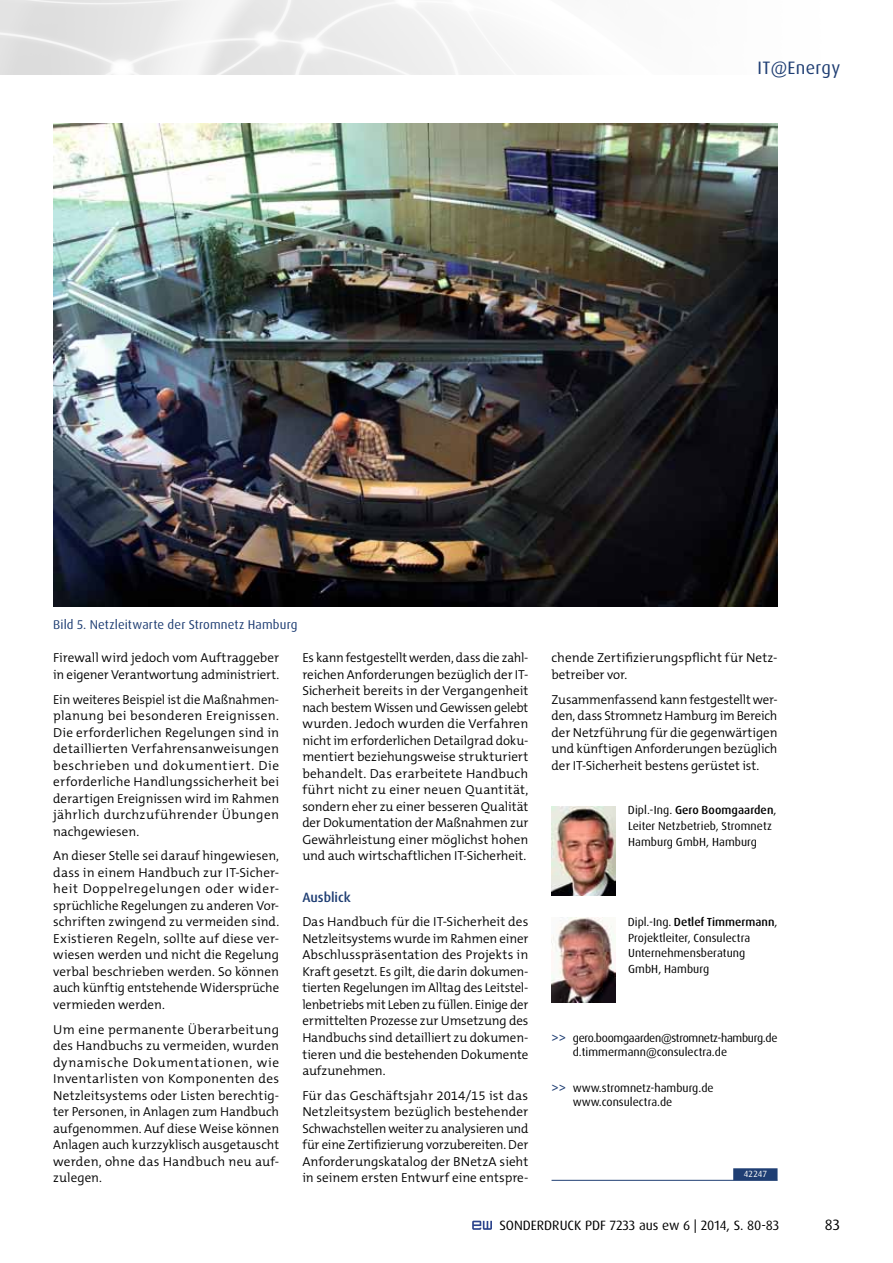
<style>
.page{position:relative;width:893px;height:1263px;background:#fff}
.page>*{position:absolute;margin:0;border:0;box-sizing:border-box;transform-origin:0 0}
.t1{font:18px "Dax OT";letter-spacing:.02em;color:#1f3e73}
.t2{font:15px "Dax OT";color:#000}
.t3{font:13.5px "Dax OT";color:#000}
.t4{font:500 13.5px "Dax OT";color:#1f3e73}
.t5{font:300 13.05px/16.5px "The Mix B4";letter-spacing:-.005em;color:#000;text-align:justify}
.t6{font:12.75px "Dax OT";letter-spacing:.015em;color:#1f3e73}
.t7{font:11.7px/15.8px "Dax OT";color:#000}
.t8{font:11.7px/14.1px "Dax OT";letter-spacing:-.025em;color:#000}
.t9{font:9px "Dax OT";letter-spacing:.03em;color:#fff}
.s1{font-weight:500}
.s2{font-size:15.75px;color:#1f3e73}
</style>
<div class="page">
<svg style="left:472px;top:1221px;width:20px;height:9px"></svg>
<div style="left:733px;top:1168px;width:44px;height:12px;background:#1f3e73"></div>
<hr style="left:551px;top:1180px;width:226px;height:1px;background:#1f3e73">
<img style="left:551px;top:806px;width:64px;height:90px">
<img style="left:551px;top:917px;width:64px;height:85px">
<img style="left:53px;top:123px;width:724px;height:483px">
<h1 class="t1" style="left:757px;top:57px;width:84px">IT@Energy</h1>
<p class="t6" style="left:53px;top:616px;width:246px">Bild 5. Netzleitwarte der Stromnetz Hamburg</p>
<p class="t5" style="left:53px;top:650px;width:228px">Firewall wird jedoch vom Auftraggeber in eigener Verantwortung administriert.</p>
<p class="t5" style="left:53px;top:691px;width:228px">Ein weiteres Beispiel ist die Maßnahmen&shy;planung bei besonderen Ereignissen.<br>Die erforderlichen Regelungen sind in detaillierten Verfahrensanweisungen beschrieben und dokumentiert. Die erforderliche Handlungssicherheit bei derartigen Ereignissen wird im Rahmen jährlich durchzuführender Übungen nachgewiesen.</p>
<p class="t5" style="left:53px;top:848px;width:227px">An dieser Stelle sei darauf hingewiesen, dass in einem Handbuch zur IT-Sicher&shy;heit Doppelregelungen oder wider&shy;sprüchliche Regelungen zu anderen Vor&shy;schriften zwingend zu vermeiden sind.<br>Existieren Regeln, sollte auf diese ver&shy;wiesen werden und nicht die Regelung verbal beschrieben werden. So können auch künftig entstehende Widersprüche vermieden werden.</p>
<p class="t5" style="left:53px;top:1021px;width:228px">Um eine permanente Überarbeitung des Handbuchs zu vermeiden, wurden dynamische Dokumentationen, wie Inventarlisten von Komponenten des Netzleitsystems oder Listen berechtig&shy;ter Personen, in Anlagen zum Handbuch aufgenommen. Auf diese Weise können Anlagen auch kurzzyklisch ausgetauscht werden, ohne das Handbuch neu auf&shy;zulegen.</p>
<p class="t5" style="left:302px;top:650px;width:228px">Es kann festgestellt werden, dass die zahl&shy;reichen Anforderungen bezüglich der IT-Sicherheit bereits in der Vergangenheit nach bestem Wissen und Gewissen gelebt wurden. Jedoch wurden die Verfahren nicht im erforderlichen Detailgrad doku&shy;mentiert beziehungsweise strukturiert behandelt. Das erarbeitete Handbuch führt nicht zu einer neuen Quantität, sondern eher zu einer besseren Qualität der Dokumentation der Maßnahmen zur Gewährleistung einer möglichst hohen und auch wirtschaftlichen IT-Sicherheit.</p>
<p class="t4" style="left:302px;top:888px;width:50px">Ausblick</p>
<p class="t5" style="left:302px;top:914px;width:228px">Das Handbuch für die IT-Sicherheit des Netzleitsystems wurde im Rahmen einer Abschlusspräsentation des Projekts in Kraft gesetzt. Es gilt, die darin dokumen&shy;tierten Regelungen im Alltag des Leitstel&shy;lenbetriebs mit Leben zu füllen. Einige der ermittelten Prozesse zur Umsetzung des Handbuchs sind detailliert zu dokumen&shy;tieren und die bestehenden Dokumente aufzunehmen.</p>
<p class="t5" style="left:302px;top:1087px;width:227px">Für das Geschäftsjahr 2014/15 ist das Netzleitsystem bezüglich bestehender Schwachstellen weiter zu analysieren und für eine Zertifizierung vorzubereiten. Der Anforderungskatalog der BNetzA sieht in seinem ersten Entwurf eine entspre-</p>
<p class="t5" style="left:551px;top:650px;width:227px">chende Zertifizierungspflicht für Netz&shy;betreiber vor.</p>
<p class="t5" style="left:551px;top:691px;width:227px">Zusammenfassend kann festgestellt wer&shy;den, dass Stromnetz Hamburg im Bereich der Netzführung für die gegenwärtigen und künftigen Anforderungen bezüglich der IT-Sicherheit bestens gerüstet ist.</p>
<p class="t7" style="left:628px;top:803px;width:150px">Dipl.-Ing. <span class="s1">Gero Boomgaarden</span>,<br>Leiter Netzbetrieb, Stromnetz<br>Hamburg GmbH, Hamburg</p>
<p class="t7" style="left:628px;top:914px;width:151px">Dipl.-Ing. <span class="s1">Detlef Timmermann</span>,<br>Projektleiter, Consulectra<br>Unternehmensberatung<br>GmbH, Hamburg</p>
<p class="t8" style="left:573px;top:1031px;width:206px;text-indent:-21px"><span class="s2">&gt;&gt;</span> gero.boomgaarden@stromnetz-hamburg.de d.timmermann@consulectra.de</p>
<p class="t7" style="left:573px;top:1080px;width:142px;line-height:14.1px;text-indent:-21px"><span class="s2">&gt;&gt;</span> www.stromnetz-hamburg.de www.consulectra.de</p>
<p class="t9" style="left:744px;top:1168px;width:25px">42247</p>
<p class="t3" style="left:499px;top:1216px;width:281px">SONDERDRUCK PDF 7233 aus ew 6 | 2014, S. 80-83</p>
<p class="t2" style="left:825px;top:1215px;width:17px">83</p>
</div>
